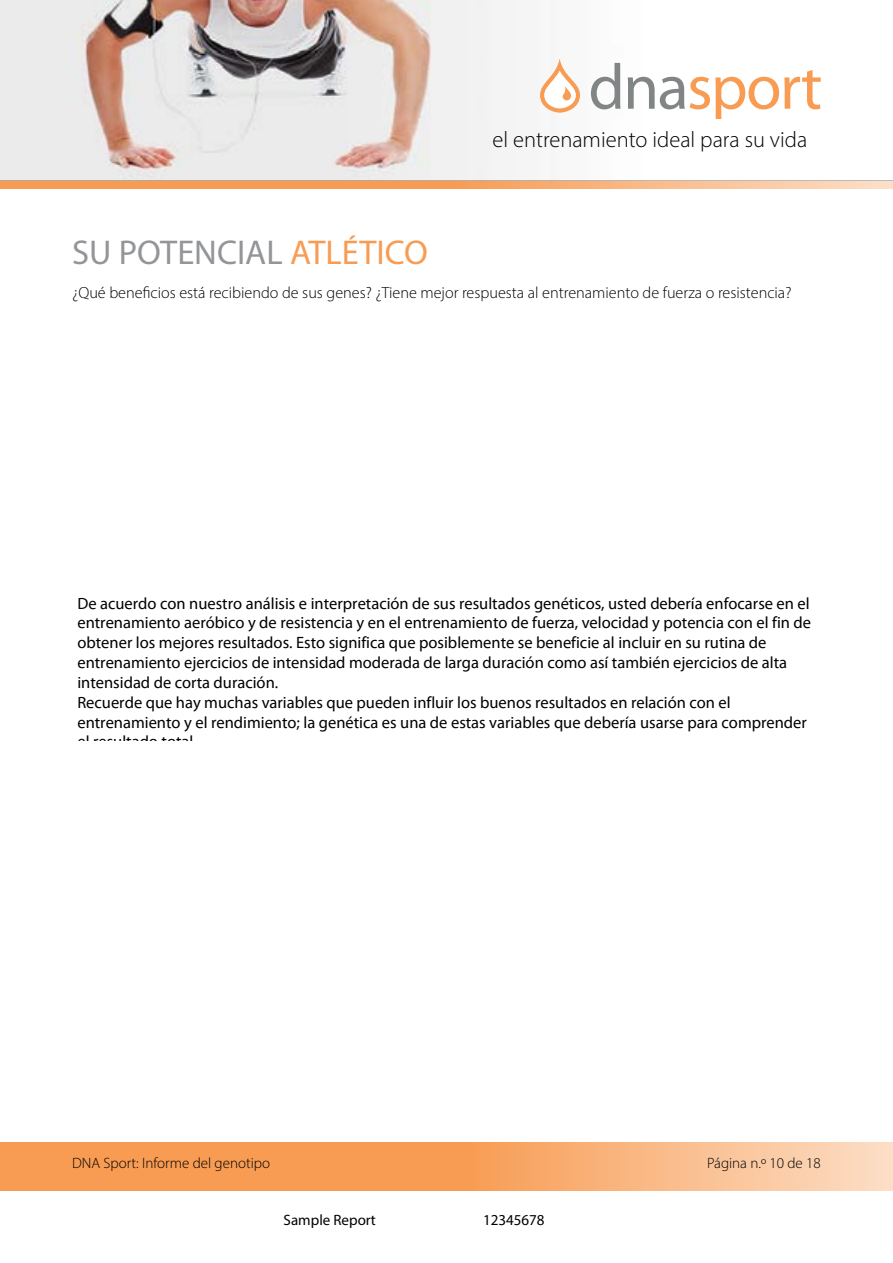
<style>
.page{position:relative;width:893px;height:1263px;background:#fff}
.page>*{position:absolute;margin:0;border:0;box-sizing:border-box;transform-origin:0 0}
.t1{font:34.5px "Myriad Pro";color:#939598}
.t2{font:300 22.5px "Myriad Pro";color:#000}
.t3{font:16.5px/19.8px "Myriad Pro";color:#000}
.t4{font:300 16.2px "Myriad Pro";color:#000}
.t5{font:300 15px "Myriad Pro";color:#000}
.t6{font:15px "Myriad Pro";color:#000}
.s1{color:#f89c53}
</style>
<div class="page">
<svg style="left:0;top:1142px;width:893px;height:49px;background:#f8ac6e"></svg>
<svg style="left:0;top:181px;width:893px;height:8px;background:#f8ac70"></svg>
<img style="left:0;top:0;width:893px;height:181px">
<svg style="left:540px;top:58px;width:40px;height:55px"></svg>
<svg style="left:591px;top:63px;width:29px;height:46px"></svg>
<svg style="left:628px;top:70px;width:193px;height:49px"></svg>
<h2 class="t2" style="left:492px;top:126px;width:316px">el entrenamiento ideal para su vida</h2>
<h1 class="t1" style="left:72px;top:231px;width:357px">SU POTENCIAL <span class="s1">ATLÉTICO</span></h1>
<p class="t4" style="left:72px;top:283px;width:721px">¿Qué beneficios está recibiendo de sus genes? ¿Tiene mejor respuesta al entrenamiento de fuerza o resistencia?</p>
<p class="t3" style="left:77px;top:593px;width:735px">De acuerdo con nuestro análisis e interpretación de sus resultados genéticos, usted debería enfocarse en el entrenamiento aeróbico y de resistencia y en el entrenamiento de fuerza, velocidad y potencia con el fin de obtener los mejores resultados. Esto significa que posiblemente se beneficie al incluir en su rutina de entrenamiento ejercicios de intensidad moderada de larga duración como así también ejercicios de alta intensidad de corta duración.<br>Recuerde que hay muchas variables que pueden influir los buenos resultados en relación con el entrenamiento y el rendimiento; la genética es una de estas variables que debería usarse para comprender el resultado total.</p>
<p class="t5" style="left:72px;top:1154px;width:199px">DNA Sport: Informe del genotipo</p>
<p class="t5" style="left:707px;top:1154px;width:115px">Página n.º 10 de 18</p>
<p class="t6" style="left:284px;top:1211px;width:94px">Sample Report</p>
<p class="t6" style="left:483px;top:1211px;width:63px">12345678</p>
</div>
